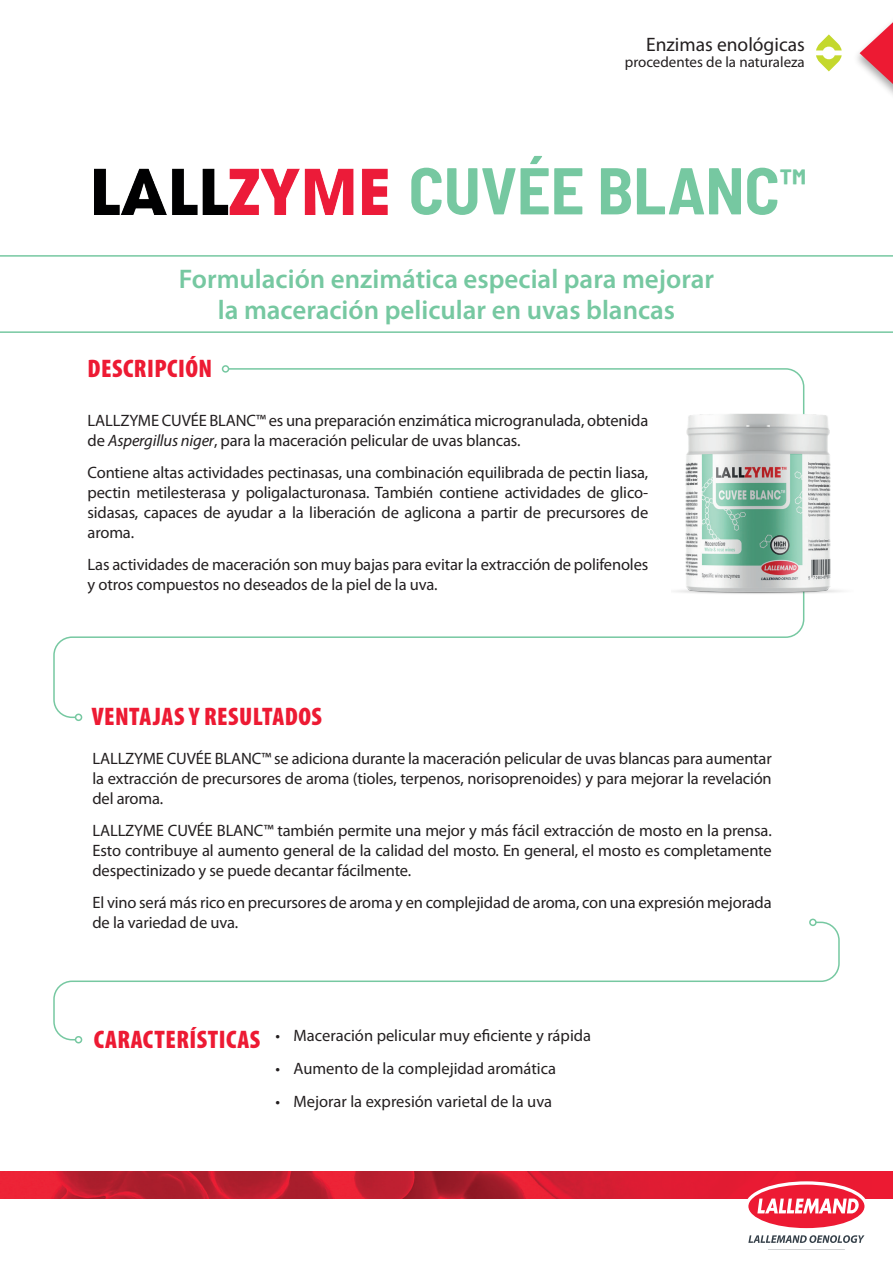
<style>
.page{position:relative;width:893px;height:1263px;background:#fff}
.page>*{position:absolute;margin:0;border:0;box-sizing:border-box;transform-origin:0 0}
.t1{font:700 semi-condensed 66px "Barlow";color:#76c8a1}
.t2{font:600 27px/31.5px "Myriad Pro";color:#76c8a1;text-align:center}
.t3{font:900 condensed 25.5px "Myriad Pro";letter-spacing:.02em;color:#ed1a33}
.t4{font:19.5px "Myriad Pro";color:#231f20}
.t5{font:16.5px/19.8px "Myriad Pro";letter-spacing:-.01em;color:#231f20}
.t6{font:15px "Myriad Pro";color:#231f20}
.s1{font-style:italic}
.s2{font-weight:900;font-stretch:condensed;font-size:25.5px;color:#ed1a33}
</style>
<div class="page">
<img style="left:0;top:1171px;width:893px;height:27px">
<svg style="left:745px;top:1181px;width:123px;height:62px"></svg>
<svg style="left:860px;top:22px;width:33px;height:62px"></svg>
<svg style="left:816px;top:34px;width:26px;height:37px"></svg>
<svg style="left:0;top:255px;width:893px;height:78px"></svg>
<img style="left:95px;top:168px;width:293px;height:47px">
<svg style="left:53px;top:368px;width:752px;height:351px"></svg>
<div style="left:75px;top:713px;width:7px;height:8px;border:2px solid #76c8a1;border-radius:50%"></div>
<div style="left:222px;top:365px;width:7px;height:8px;border:2px solid #76c8a1;border-radius:50%"></div>
<img style="left:671px;top:387px;width:171px;height:225px">
<svg style="left:53px;top:921px;width:787px;height:120px"></svg>
<div style="left:75px;top:1036px;width:7px;height:7px;border:2px solid #76c8a1;border-radius:50%"></div>
<div style="left:809px;top:918px;width:8px;height:8px;border:2px solid #76c8a1;border-radius:50%"></div>
<p class="t4" style="left:646px;top:32px;width:160px">Enzimas enológicas</p>
<p class="t6" style="left:625px;top:53px;width:182px">procedentes de la naturaleza</p>
<h1 class="t1" style="left:409px;top:143px;width:399px">CUVÉE BLANC<sup>™</sup></h1>
<h2 class="t2" style="left:179px;top:262px;width:537px">Formulación enzimática especial para mejorar la maceración pelicular en uvas blancas</h2>
<h3 class="t3" style="left:88px;top:353px;width:126px">DESCRIPCIÓN</h3>
<p class="t5" style="left:88px;top:410px;width:562px">LALLZYME CUVÉE BLANC™ es una preparación enzimática microgranulada, obtenida de <span class="s1">Aspergillus niger</span>, para la maceración pelicular de uvas blancas.</p>
<p class="t5" style="left:88px;top:463px;width:562px;text-align:justify">Contiene altas actividades pectinasas, una combinación equilibrada de pectin liasa, pectin metilesterasa y poligalacturonasa. También contiene actividades de glico&shy;sidasas, capaces de ayudar a la liberación de aglicona a partir de precursores de aroma.</p>
<p class="t5" style="left:88px;top:554px;width:562px">Las actividades de maceración son muy bajas para evitar la extracción de polifenoles y otros compuestos no deseados de la piel de la uva.</p>
<h3 class="t3" style="left:92px;top:700px;width:232px">VENTAJAS Y RESULTADOS</h3>
<p class="t5" style="left:92px;top:748px;width:681px;text-align:justify">LALLZYME CUVÉE BLANC™ se adiciona durante la maceración pelicular de uvas blancas para aumentar la extracción de precursores de aroma (tioles, terpenos, norisoprenoides) y para mejorar la revelación del aroma.</p>
<p class="t5" style="left:92px;top:820px;width:681px;text-align:justify">LALLZYME CUVÉE BLANC™ también permite una mejor y más fácil extracción de mosto en la prensa.<br>Esto contribuye al aumento general de la calidad del mosto. En general, el mosto es completamente despectinizado y se puede decantar fácilmente.</p>
<p class="t5" style="left:92px;top:893px;width:681px">El vino será más rico en precursores de aroma y en complejidad de aroma, con una expresión mejorada de la variedad de uva.</p>
<p class="t5" style="left:94px;top:1026px;width:499px"><span class="s2">CARACTERÍSTICAS</span> • Maceración pelicular muy eficiente y rápida</p>
<p class="t5" style="left:276px;top:1058px;width:282px">• Aumento de la complejidad aromática</p>
<p class="t5" style="left:276px;top:1091px;width:278px">• Mejorar la expresión varietal de la uva</p>
</div>
